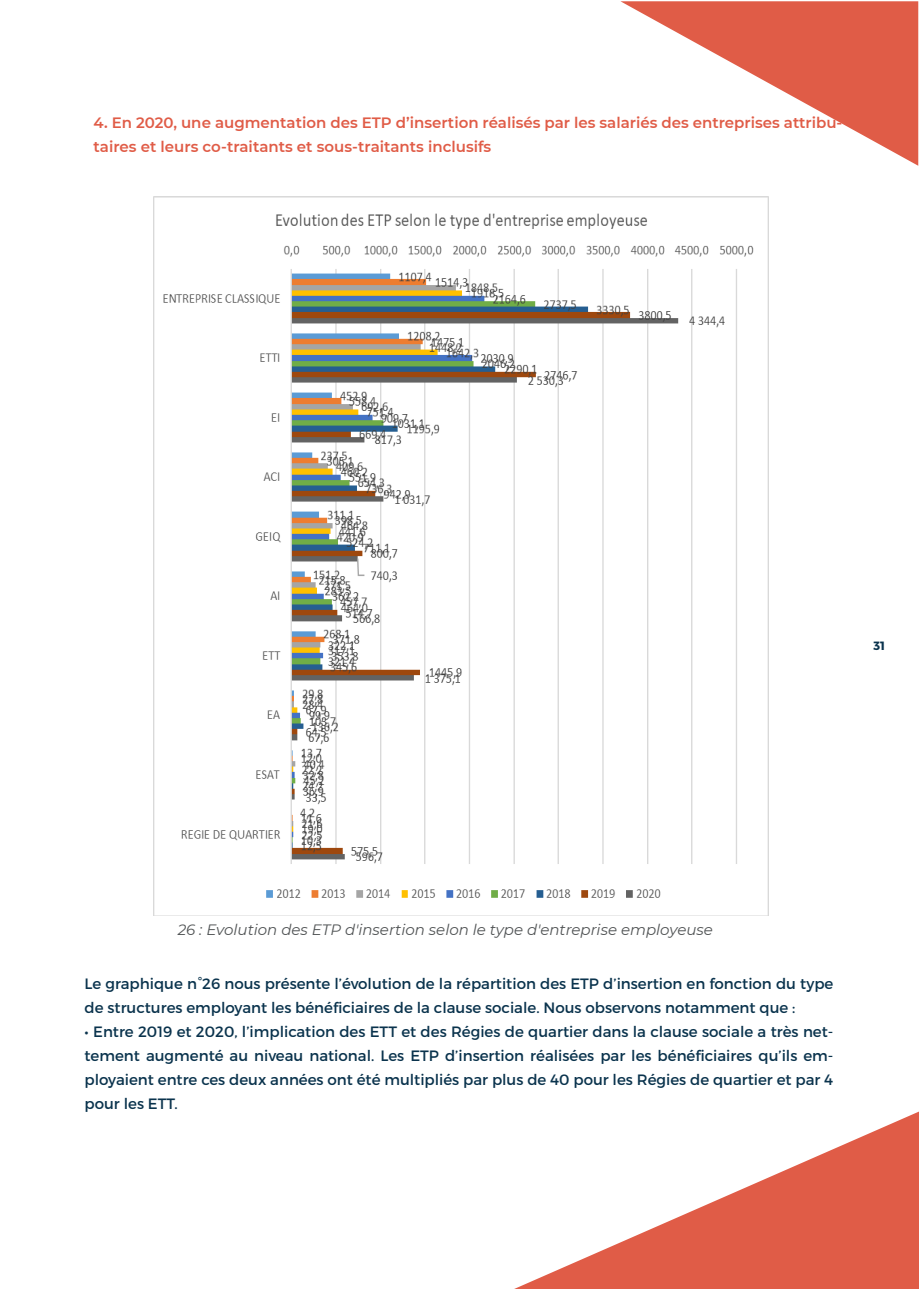
<style>
.page{position:relative;width:919px;height:1289px;background:#fff}
.page>*{position:absolute;margin:0;border:0;box-sizing:border-box;transform-origin:0 0}
.t1{font:15px/24px "Montserrat";color:#0a334d}
.t2{font:600 15px/24px "Montserrat";color:#e05c47}
.t3{font:italic 15px "Montserrat";color:#515455}
.t4{font:700 12px "Montserrat";color:#0a334d}
</style>
<div class="page">
<img style="left:154px;top:197px;width:615px;height:718px">
<svg style="left:516px;top:1112px;width:402px;height:176px"></svg>
<svg style="left:620px;top:1px;width:298px;height:165px"></svg>
<p class="t2" style="left:94px;top:110px;width:750px">4. En 2020, une augmentation des ETP d’insertion réalisés par les salariés des entreprises attribu&shy;taires et leurs co-traitants et sous-traitants inclusifs</p>
<p class="t4" style="left:873px;top:638px;width:13px">31</p>
<p class="t3" style="left:178px;top:919px;width:536px">26 : Evolution des ETP d'insertion selon le type d'entreprise employeuse</p>
<p class="t1" style="left:85px;top:971px;width:750px">Le graphique n°26 nous présente l’évolution de la répartition des ETP d’insertion en fonction du type de structures employant les bénéficiaires de la clause sociale. Nous observons notamment que :</p>
<p class="t1" style="left:85px;top:1019px;width:750px;text-align:justify">• Entre 2019 et 2020, l’implication des ETT et des Régies de quartier dans la clause sociale a très net&shy;tement augmenté au niveau national. Les ETP d’insertion réalisées par les bénéficiaires qu’ils em&shy;ployaient entre ces deux années ont été multipliés par plus de 40 pour les Régies de quartier et par 4 pour les ETT.</p>
</div>
